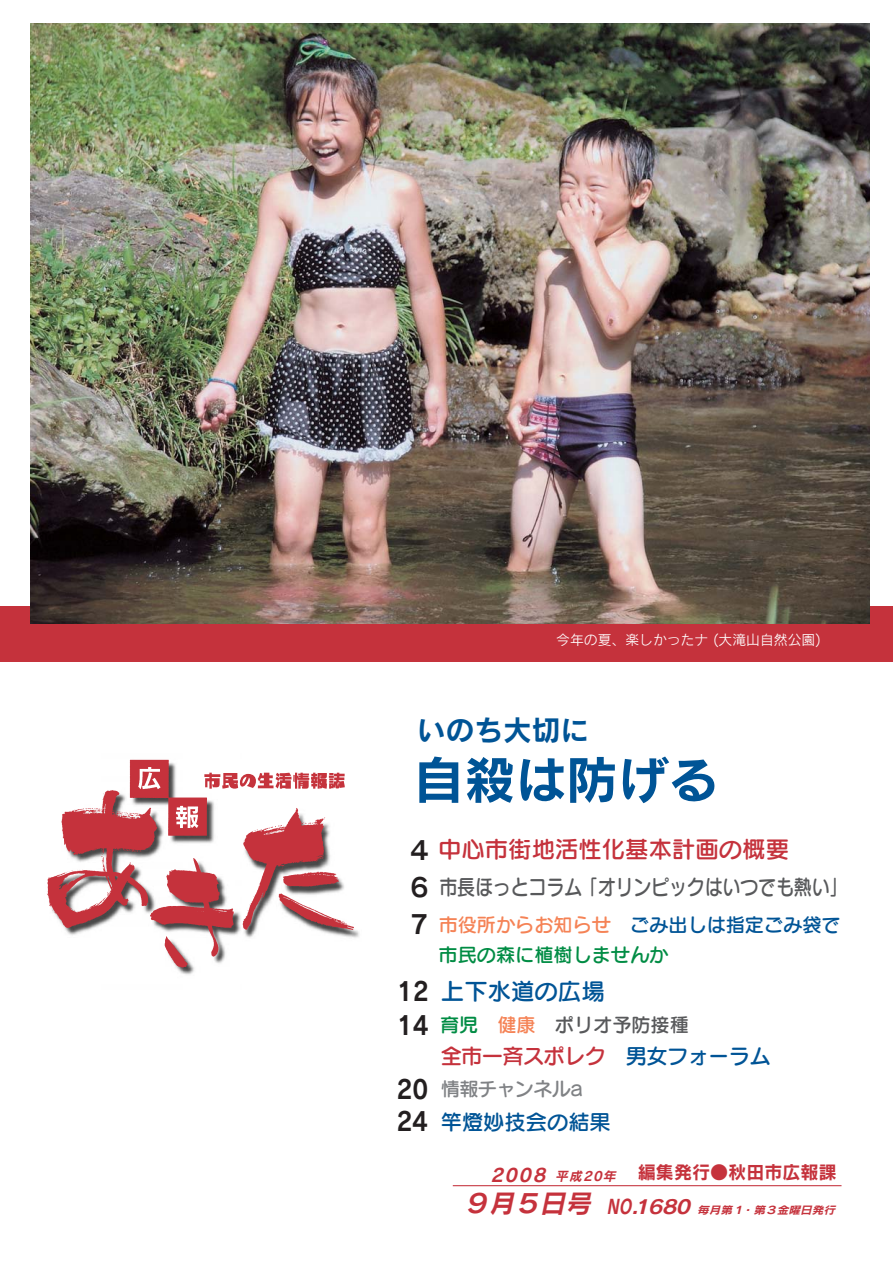
<style>
.page{position:relative;width:893px;height:1263px;background:#fff}
.page>*{position:absolute;margin:0;border:0;box-sizing:border-box;transform-origin:0 0}
.t1{font:51px "Rodin CID B";color:#005496}
.t2{font:28.65px "Rodin CID B";color:#005496}
.t3{font:italic 25.5px "Rodin CID B";color:#c5323c}
.t4{font:25.5px "Rodin CID B";color:#231f20;scale:.9 1}
.t5{font:23.4px "Seurat CID DB";color:#c5323c}
.t6{font:23.4px "Seurat CID DB";color:#005496}
.t7{font:21.3px "Seurat CID DB";letter-spacing:-.015em;color:#58595b;scale:.85 1}
.t8{font:21.3px "Seurat CID DB";letter-spacing:-.035em;color:#c5323c}
.t9{font:21.3px "Seurat CID DB";color:#005496}
.t10{font:19.2px "Seurat CID DB";color:#005496}
.t11{font:19.2px "Seurat CID DB";color:#58595b}
.t12{font:19.2px "Seurat CID DB";color:#008c44}
.t13{font:19.2px "Seurat CID DB";letter-spacing:-.03em;color:#808285}
.t14{font:18px "Rodin CID B";color:#c5323c}
.t15{font:italic 18px "Rodin CID B";color:#c5323c}
.t16{font:13.8px "Rodin CID M";color:#fff}
.t17{font:italic 10.5px "Rodin CID B";color:#c5323c;scale:1.11 1}
.s1{font-family:"Rodin CID B";font-size:25.5px;color:#231f20}
.s2{color:#f58356}
.s3{color:#008c44}
.s4{color:#005496}
.s5{font-size:19.5px}
.s6{font-size:18.9px}
</style>
<div class="page">
<div style="left:0;top:606px;width:892px;height:55px;background:#c5323c"></div>
<img style="left:31px;top:23px;width:838px;height:601px">
<hr style="left:453px;top:1185px;width:388px;height:1px;background:#c5323c">
<img style="left:242px;top:808px;width:117px;height:130px">
<img style="left:47px;top:759px;width:194px;height:216px">
<svg style="left:204px;top:773px;width:141px;height:16px"></svg>
<p class="t16" style="left:556px;top:635px;width:266px">今年の夏、楽しかったナ (大滝山自然公園)</p>
<h2 class="t2" style="left:417px;top:719px;width:174px">いのち大切に</h2>
<h1 class="t1" style="left:413px;top:761px;width:307px">自殺は防げる</h1>
<p class="t5" style="left:408px;top:841px;width:382px"><span class="s1">４</span>中心市街地活性化基本計画の概要</p>
<p class="t7" style="left:408px;top:879px;width:518px"><span class="s1">６</span>市長ほっとコラム「オリンピックはいつでも熱い」</p>
<p class="t10" style="left:408px;top:917px;width:434px"><span class="s1">７</span><span class="s2">市役所からお知らせ　</span>ごみ出しは指定ごみ袋で</p>
<p class="t4" style="left:397px;top:982px;width:37px">12</p>
<p class="t4" style="left:397px;top:1016px;width:37px">14</p>
<p class="t12" style="left:438px;top:948px;width:231px">市民の森に植樹しませんか</p>
<p class="t6" style="left:441px;top:982px;width:165px">上下水道の広場</p>
<p class="t11" style="left:440px;top:1018px;width:250px"><span class="s3">育児</span> <span class="s2">健康　</span>ポリオ予防接種</p>
<p class="t8" style="left:440px;top:1048px;width:331px">全市一斉スポレク　<span class="s4">男女フォーラム</span></p>
<p class="t13" style="left:396px;top:1082px;width:188px"><span class="s1">20</span> 情報チャンネルa</p>
<p class="t9" style="left:396px;top:1114px;width:216px"><span class="s1">24</span> 竿燈妙技会の結果</p>
<p class="t14" style="left:555px;top:1165px;width:283px"><sub>平成20年</sub> 編集発行●秋田市広報課</p>
<p class="t15" style="left:490px;top:1168px;width:60px">2008</p>
<p class="t3" style="left:463px;top:1194px;width:134px">９月５日号</p>
<p class="t17" style="left:606px;top:1206px;width:210px"><span class="s5">NO</span><span class="s6">.1680</span> 毎月第１・第３金曜日発行</p>
</div>
